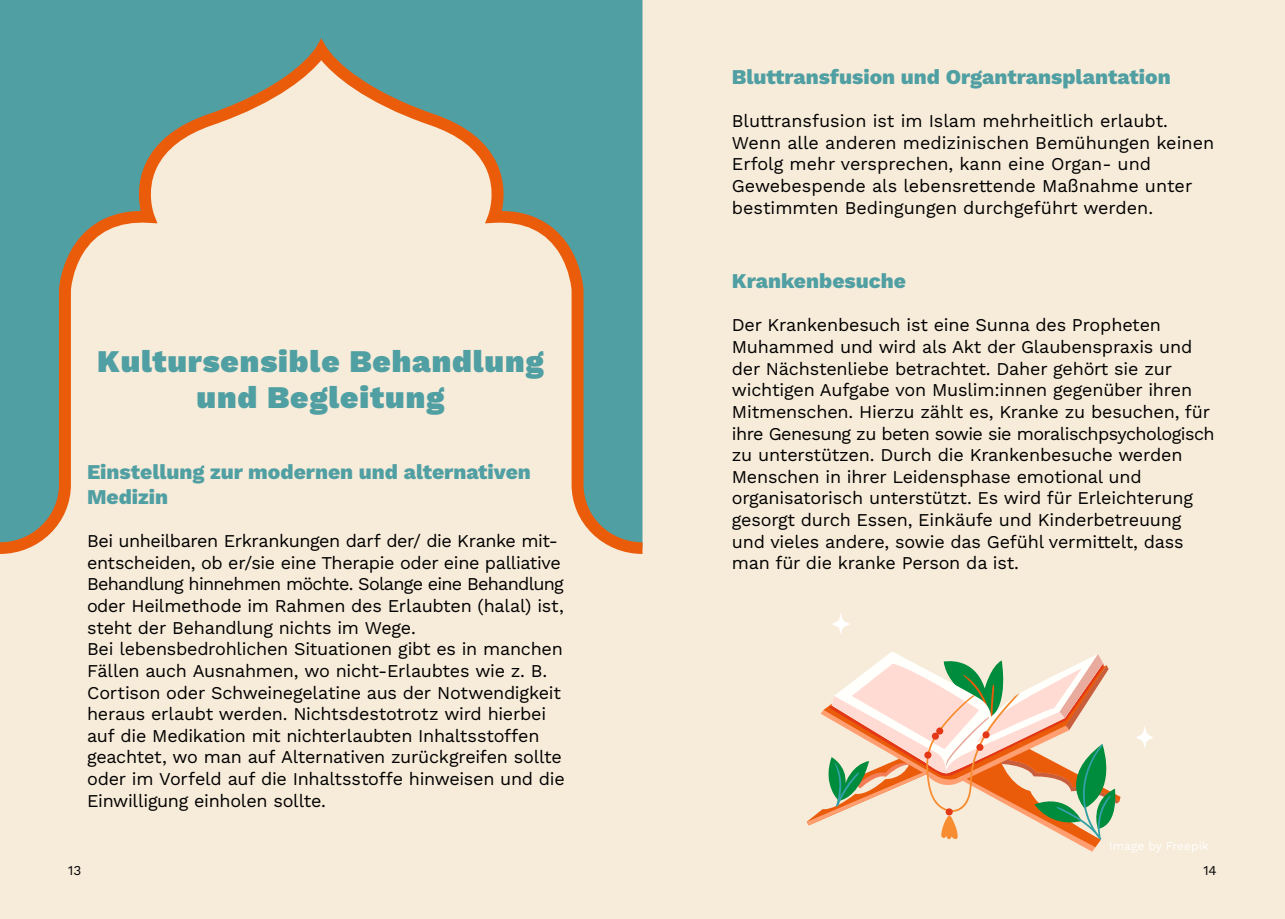
<style>
.page{position:relative;width:1285px;height:919px;background:#fff}
.page>*{position:absolute;margin:0;border:0;box-sizing:border-box;transform-origin:0 0}
.t1{font:900 31.5px/36px "Work Sans";letter-spacing:.03em;color:#509fa3;text-align:center}
.t2{font:800 21px/25.2px "Work Sans";color:#509fa3}
.t3{font:18px/21.6px "Work Sans";letter-spacing:-.01em;color:#000}
.t4{font:13.5px "Work Sans";color:#000}
.t5{font:12px "Work Sans";color:#fff}
</style>
<div class="page">
<div style="left:0;top:0;width:1284px;height:918px;background:#f7ebd9"></div>
<div style="left:0;top:0;width:642px;height:38px;background:#509fa3"></div>
<svg style="left:0;top:38px;width:642px;height:516px"></svg>
<svg style="left:832px;top:613px;width:18px;height:22px"></svg>
<svg style="left:1136px;top:726px;width:18px;height:22px"></svg>
<svg style="left:949px;top:796px;width:171px;height:51px"></svg>
<svg style="left:806px;top:651px;width:313px;height:188px"></svg>
<h1 class="t1" style="left:97px;top:342px;width:448px">Kultursensible Behandlung und Begleitung</h1>
<p class="t2" style="left:87px;top:458px;width:445px">Einstellung zur modernen und alternativen<br>Medizin</p>
<p class="t3" style="left:87px;top:529px;width:479px">Bei unheilbaren Erkrankungen darf der/ die Kranke mit&shy;entscheiden, ob er/sie eine Therapie oder eine palliative Behandlung hinnehmen möchte. Solange eine Behandlung oder Heilmethode im Rahmen des Erlaubten (halal) ist, steht der Behandlung nichts im Wege.<br>Bei lebensbedrohlichen Situationen gibt es in manchen Fällen auch Ausnahmen, wo nicht-Erlaubtes wie z. B.<br>Cortison oder Schweinegelatine aus der Notwendigkeit heraus erlaubt werden. Nichtsdestotrotz wird hierbei auf die Medikation mit nichterlaubten Inhaltsstoffen geachtet, wo man auf Alternativen zurückgreifen sollte oder im Vorfeld auf die Inhaltsstoffe hinweisen und die Einwilligung einholen sollte.</p>
<p class="t4" style="left:68px;top:860px;width:15px">13</p>
<p class="t2" style="left:731px;top:63px;width:440px">Bluttransfusion und Organtransplantation</p>
<p class="t3" style="left:731px;top:110px;width:484px">Bluttransfusion ist im Islam mehrheitlich erlaubt.<br>Wenn alle anderen medizinischen Bemühungen keinen Erfolg mehr versprechen, kann eine Organ- und Gewebespende als lebensrettende Maßnahme unter bestimmten Bedingungen durchgeführt werden.</p>
<p class="t2" style="left:731px;top:268px;width:176px">Krankenbesuche</p>
<p class="t3" style="left:731px;top:314px;width:484px">Der Krankenbesuch ist eine Sunna des Propheten Muhammed und wird als Akt der Glaubenspraxis und der Nächstenliebe betrachtet. Daher gehört sie zur wichtigen Aufgabe von Muslim:innen gegenüber ihren Mitmenschen. Hierzu zählt es, Kranke zu besuchen, für ihre Genesung zu beten sowie sie moralischpsychologisch zu unterstützen. Durch die Krankenbesuche werden Menschen in ihrer Leidensphase emotional und organisatorisch unterstützt. Es wird für Erleichterung gesorgt durch Essen, Einkäufe und Kinderbetreuung und vieles andere, sowie das Gefühl vermittelt, dass man für die kranke Person da ist.</p>
<p class="t5" style="left:1108px;top:837px;width:101px">Image by Freepik</p>
<p class="t4" style="left:1203px;top:860px;width:15px">14</p>
</div>
